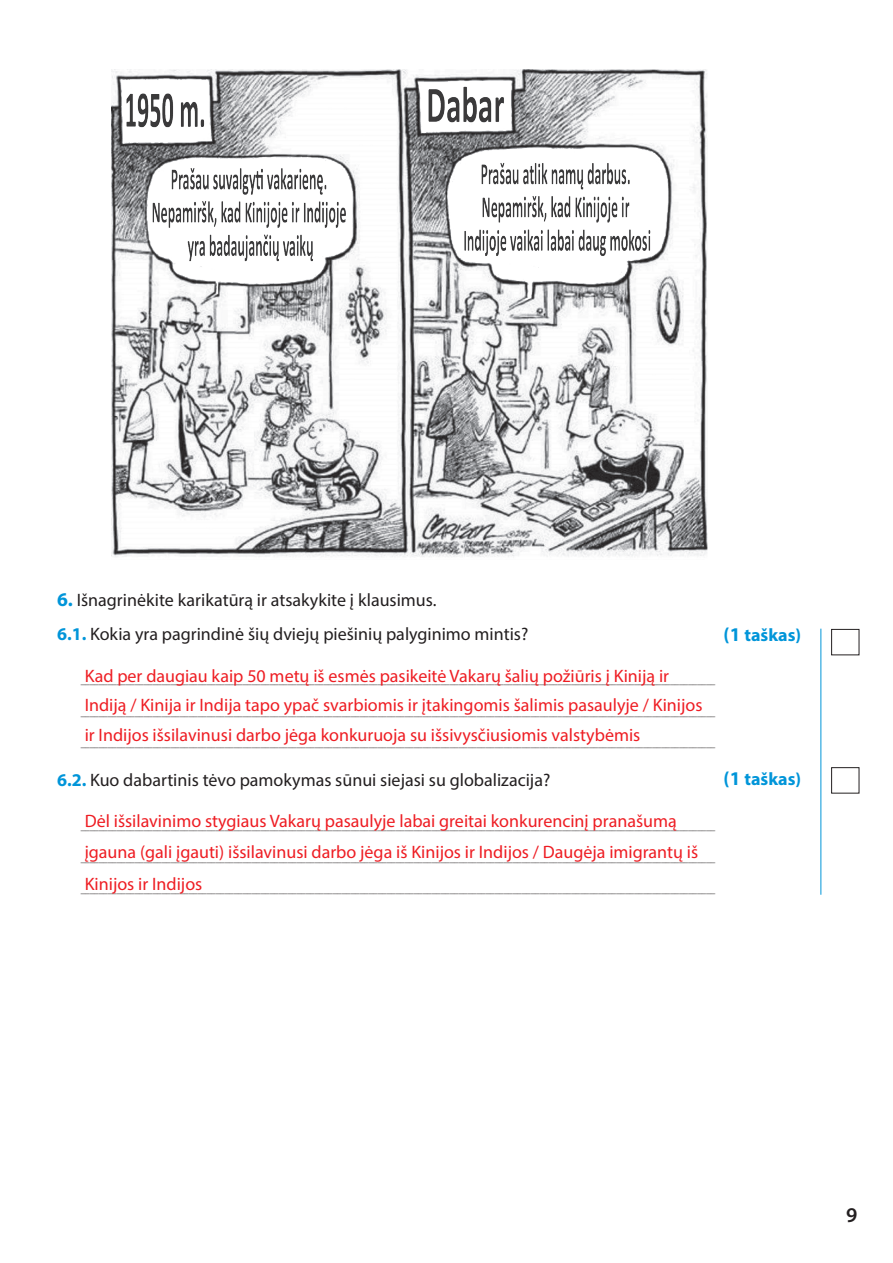
<style>
.page{position:relative;width:893px;height:1263px;background:#fff}
.page>*{position:absolute;margin:0;border:0;box-sizing:border-box;transform-origin:0 0}
.t1{font:600 21px "Myriad Pro";color:#231f20}
.t2{font:18px/29.4px "Myriad Pro";color:#ee1d23}
.t3{font:18px/34.3px "Myriad Pro";color:#231f20}
.t4{font:700 18px "Myriad Pro";color:#0095d9}
.t5{font:9px "Myriad Pro";color:#231f20}
.s1{font-weight:700;font-size:19.5px;color:#0095d9}
.s2{font-weight:700;color:#0095d9}
.s3{font-size:19.5px}
</style>
<div class="page">
<img style="left:111px;top:69px;width:597px;height:488px">
<hr style="left:820px;top:629px;width:1px;height:266px;background:#0095d9">
<div style="left:831px;top:629px;width:28px;height:26px;border:1px solid #231f20"></div>
<div style="left:831px;top:767px;width:28px;height:26px;border:1px solid #231f20"></div>
<h2 class="t3" style="left:57px;top:582px;width:473px"><span class="s1">6.</span> Išnagrinėkite karikatūrą ir atsakykite į klausimus.<br><span class="s2">6.1.</span> Kokia yra pagrindinė šių dviejų piešinių palyginimo mintis?</h2>
<h2 class="t4" style="left:724px;top:623px;width:79px"><span class="s3">(1</span> taškas)</h2>
<p class="t2" style="left:85px;top:661px;width:619px">Kad per daugiau kaip 50 metų iš esmės pasikeitė Vakarų šalių požiūris į Kiniją ir<br>Indiją / Kinija ir Indija tapo ypač svarbiomis ir įtakingomis šalimis pasaulyje / Kinijos ir Indijos išsilavinusi darbo jėga konkuruoja su išsivysčiusiomis valstybėmis</p>
<p class="t5" style="left:81px;top:676px;width:636px">_____________________________________________________________________________________________________________________________________________</p>
<p class="t5" style="left:81px;top:707px;width:636px">_____________________________________________________________________________________________________________________________________________</p>
<p class="t5" style="left:81px;top:739px;width:636px">_____________________________________________________________________________________________________________________________________________</p>
<h2 class="t3" style="left:57px;top:763px;width:495px"><span class="s2">6.2.</span> Kuo dabartinis tėvo pamokymas sūnui siejasi su globalizacija?</h2>
<h2 class="t4" style="left:724px;top:767px;width:79px"><span class="s3">(1</span> taškas)</h2>
<h2 class="t2" style="left:85px;top:804px;width:615px;line-height:31.7px">Dėl išsilavinimo stygiaus Vakarų pasaulyje labai greitai konkurencinį pranašumą įgauna (gali įgauti) išsilavinusi darbo jėga iš Kinijos ir Indijos / Daugėja imigrantų iš<br>Kinijos ir Indijos</h2>
<p class="t5" style="left:81px;top:822px;width:636px">_____________________________________________________________________________________________________________________________________________</p>
<p class="t5" style="left:81px;top:853px;width:636px">_____________________________________________________________________________________________________________________________________________</p>
<p class="t5" style="left:81px;top:885px;width:636px">_____________________________________________________________________________________________________________________________________________</p>
<h1 class="t1" style="left:846px;top:1202px;width:13px">9</h1>
</div>
